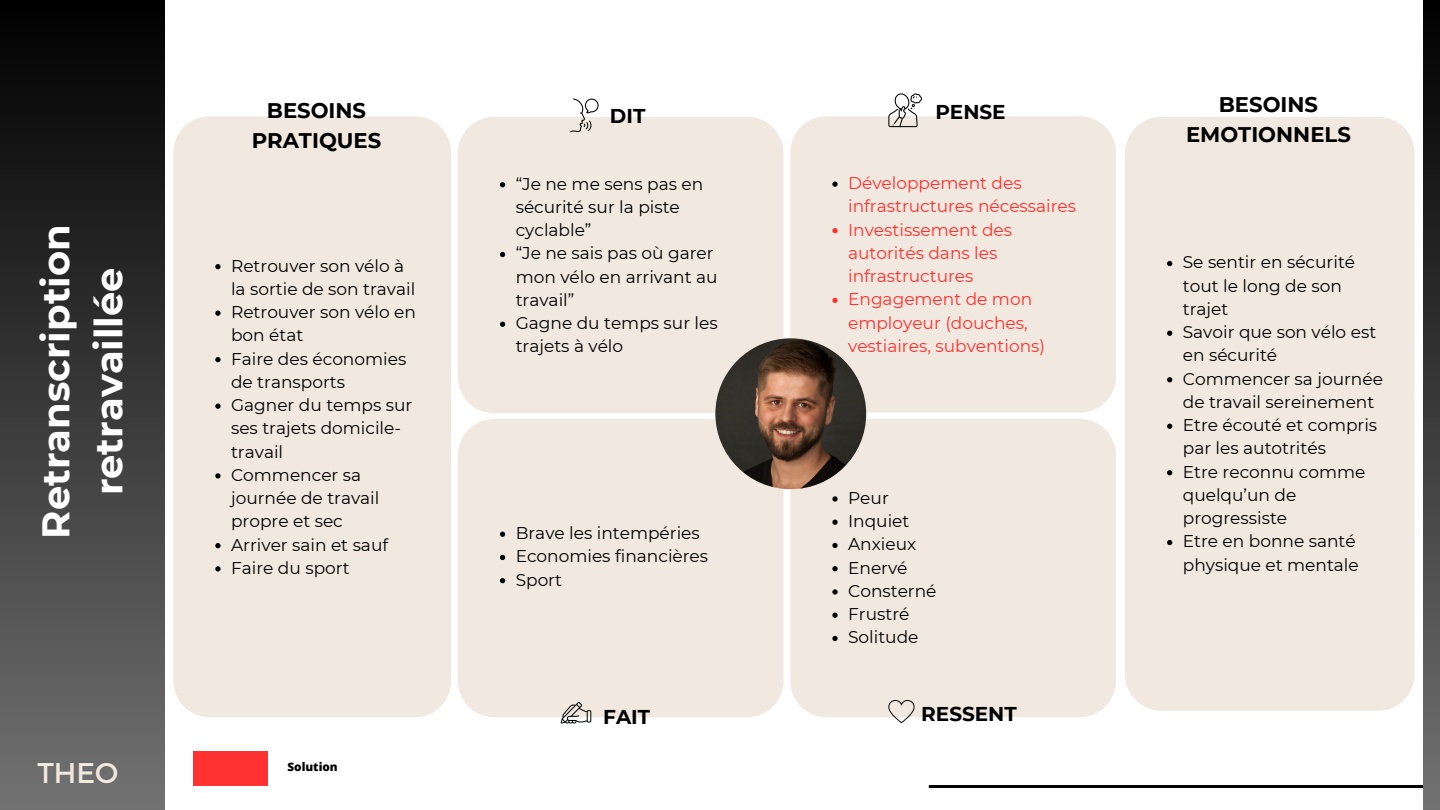
<style>
.page{position:relative;width:1440px;height:810px;background:#fff}
.page>*{position:absolute;margin:0;border:0;box-sizing:border-box;transform-origin:0 0}
.t1{font:700 38.5px/53.2px "Montserrat";color:#fff;text-align:center}
.t2{font:28.5px "Montserrat";color:#f1e8df}
.t3{font:700 21.2px/29.2px "Montserrat";color:#000;text-align:center}
.t4{font:700 20px "Montserrat";color:#000}
.t5{font:17px/23.2px "Montserrat";color:#000}
.t6{font:17px/23.2px "Montserrat";color:#ff3131}
.t7{font:800 11.7px "Open Sans";color:#000}
</style>
<div class="page">
<div style="left:0;top:0;width:164px;height:810px;background:linear-gradient(to bottom,#000,#727272)"></div>
<hr style="left:929px;top:785px;width:511px;height:3px;background:#000">
<div style="left:458px;top:117px;width:325px;height:296px;background:#f1e8df"></div>
<svg style="left:500px;top:182px;width:5px;height:5px"></svg>
<svg style="left:500px;top:252px;width:5px;height:5px"></svg>
<svg style="left:500px;top:322px;width:5px;height:5px"></svg>
<div style="left:790px;top:116px;width:326px;height:297px;background:#f1e8df"></div>
<svg style="left:832px;top:182px;width:6px;height:5px"></svg>
<svg style="left:832px;top:228px;width:6px;height:5px"></svg>
<svg style="left:832px;top:298px;width:6px;height:5px"></svg>
<div style="left:458px;top:419px;width:325px;height:298px;background:#f1e8df"></div>
<svg style="left:500px;top:532px;width:5px;height:5px"></svg>
<svg style="left:500px;top:555px;width:5px;height:5px"></svg>
<svg style="left:500px;top:578px;width:5px;height:5px"></svg>
<div style="left:790px;top:419px;width:326px;height:298px;background:#f1e8df"></div>
<svg style="left:832px;top:496px;width:6px;height:6px"></svg>
<svg style="left:832px;top:520px;width:6px;height:5px"></svg>
<svg style="left:832px;top:543px;width:6px;height:5px"></svg>
<svg style="left:832px;top:566px;width:6px;height:5px"></svg>
<svg style="left:832px;top:589px;width:6px;height:6px"></svg>
<svg style="left:832px;top:613px;width:6px;height:5px"></svg>
<svg style="left:832px;top:636px;width:6px;height:5px"></svg>
<div style="left:173px;top:116px;width:278px;height:601px;background:#f1e8df"></div>
<svg style="left:215px;top:264px;width:6px;height:5px"></svg>
<svg style="left:215px;top:311px;width:6px;height:5px"></svg>
<svg style="left:215px;top:357px;width:6px;height:5px"></svg>
<svg style="left:215px;top:404px;width:6px;height:5px"></svg>
<svg style="left:215px;top:473px;width:6px;height:6px"></svg>
<svg style="left:215px;top:543px;width:6px;height:5px"></svg>
<svg style="left:215px;top:566px;width:6px;height:6px"></svg>
<div style="left:1125px;top:117px;width:289px;height:594px;background:#f1e8df"></div>
<svg style="left:1167px;top:261px;width:5px;height:5px"></svg>
<svg style="left:1167px;top:331px;width:5px;height:5px"></svg>
<svg style="left:1167px;top:377px;width:5px;height:5px"></svg>
<svg style="left:1167px;top:424px;width:5px;height:5px"></svg>
<svg style="left:1167px;top:470px;width:5px;height:5px"></svg>
<svg style="left:1167px;top:540px;width:5px;height:5px"></svg>
<img style="left:715px;top:338px;width:151px;height:151px;border-radius:50%">
<svg style="left:570px;top:99px;width:29px;height:33px"></svg>
<svg style="left:888px;top:93px;width:34px;height:34px"></svg>
<div style="left:1423px;top:0;width:17px;height:810px;background:linear-gradient(to bottom,#000,#727272)"></div>
<svg style="left:561px;top:702px;width:30px;height:22px"></svg>
<svg style="left:888px;top:700px;width:27px;height:23px"></svg>
<div style="left:193px;top:752px;width:75px;height:34px;background:#ff3131"></div>
<p class="t1" style="left:29px;top:539px;width:316px;rotate:-90deg">Retranscription retravaillée</p>
<p class="t3" style="left:252px;top:96px;width:131px">BESOINS<br>PRATIQUES</p>
<p class="t3" style="left:1186px;top:90px;width:166px">BESOINS<br>EMOTIONNELS</p>
<p class="t4" style="left:610px;top:103px;width:37px">DIT</p>
<p class="t4" style="left:935px;top:100px;width:72px">PENSE</p>
<p class="t5" style="left:231px;top:254px;width:186px">Retrouver son vélo à la sortie de son travail</p>
<p class="t5" style="left:231px;top:300px;width:186px">Retrouver son vélo en bon état</p>
<p class="t5" style="left:231px;top:347px;width:177px">Faire des économies de transports</p>
<p class="t5" style="left:231px;top:393px;width:183px">Gagner du temps sur ses trajets domicile&shy;travail</p>
<p class="t5" style="left:231px;top:463px;width:150px">Commencer sa journée de travail propre et sec</p>
<p class="t5" style="left:231px;top:533px;width:159px">Arriver sain et sauf</p>
<p class="t5" style="left:231px;top:556px;width:120px">Faire du sport</p>
<p class="t5" style="left:516px;top:172px;width:189px">“Je ne me sens pas en sécurité sur la piste cyclable”</p>
<p class="t5" style="left:516px;top:242px;width:203px">“Je ne sais pas où garer mon vélo en arrivant au travail”</p>
<p class="t5" style="left:516px;top:311px;width:204px">Gagne du temps sur les trajets à vélo</p>
<p class="t5" style="left:516px;top:521px;width:186px">Brave les intempéries</p>
<p class="t5" style="left:516px;top:545px;width:194px">Economies financières</p>
<p class="t5" style="left:516px;top:568px;width:48px">Sport</p>
<p class="t6" style="left:848px;top:171px;width:230px">Développement des infrastructures nécessaires</p>
<p class="t6" style="left:848px;top:218px;width:166px">Investissement des autorités dans les infrastructures</p>
<p class="t6" style="left:848px;top:288px;width:199px">Engagement de mon employeur (douches, vestiaires, subventions)</p>
<p class="t5" style="left:848px;top:486px;width:42px">Peur</p>
<p class="t5" style="left:848px;top:509px;width:63px">Inquiet</p>
<p class="t5" style="left:848px;top:533px;width:70px">Anxieux</p>
<p class="t5" style="left:848px;top:556px;width:61px">Enervé</p>
<p class="t5" style="left:848px;top:579px;width:90px">Consterné</p>
<p class="t5" style="left:848px;top:602px;width:63px">Frustré</p>
<p class="t5" style="left:848px;top:626px;width:72px">Solitude</p>
<p class="t4" style="left:603px;top:705px;width:49px">FAIT</p>
<p class="t4" style="left:921px;top:701px;width:97px">RESSENT</p>
<p class="t5" style="left:1183px;top:251px;width:174px">Se sentir en sécurité tout le long de son trajet</p>
<p class="t5" style="left:1183px;top:320px;width:195px">Savoir que son vélo est en sécurité</p>
<p class="t5" style="left:1183px;top:367px;width:202px">Commencer sa journée de travail sereinement</p>
<p class="t5" style="left:1183px;top:413px;width:196px">Etre écouté et compris par les autotrités</p>
<p class="t5" style="left:1183px;top:460px;width:184px">Etre reconnu comme quelqu’un de progressiste</p>
<p class="t5" style="left:1183px;top:530px;width:177px">Etre en bonne santé physique et mentale</p>
<p class="t2" style="left:37px;top:754px;width:82px">THEO</p>
<p class="t7" style="left:288px;top:759px;width:52px">Solution</p>
</div>
